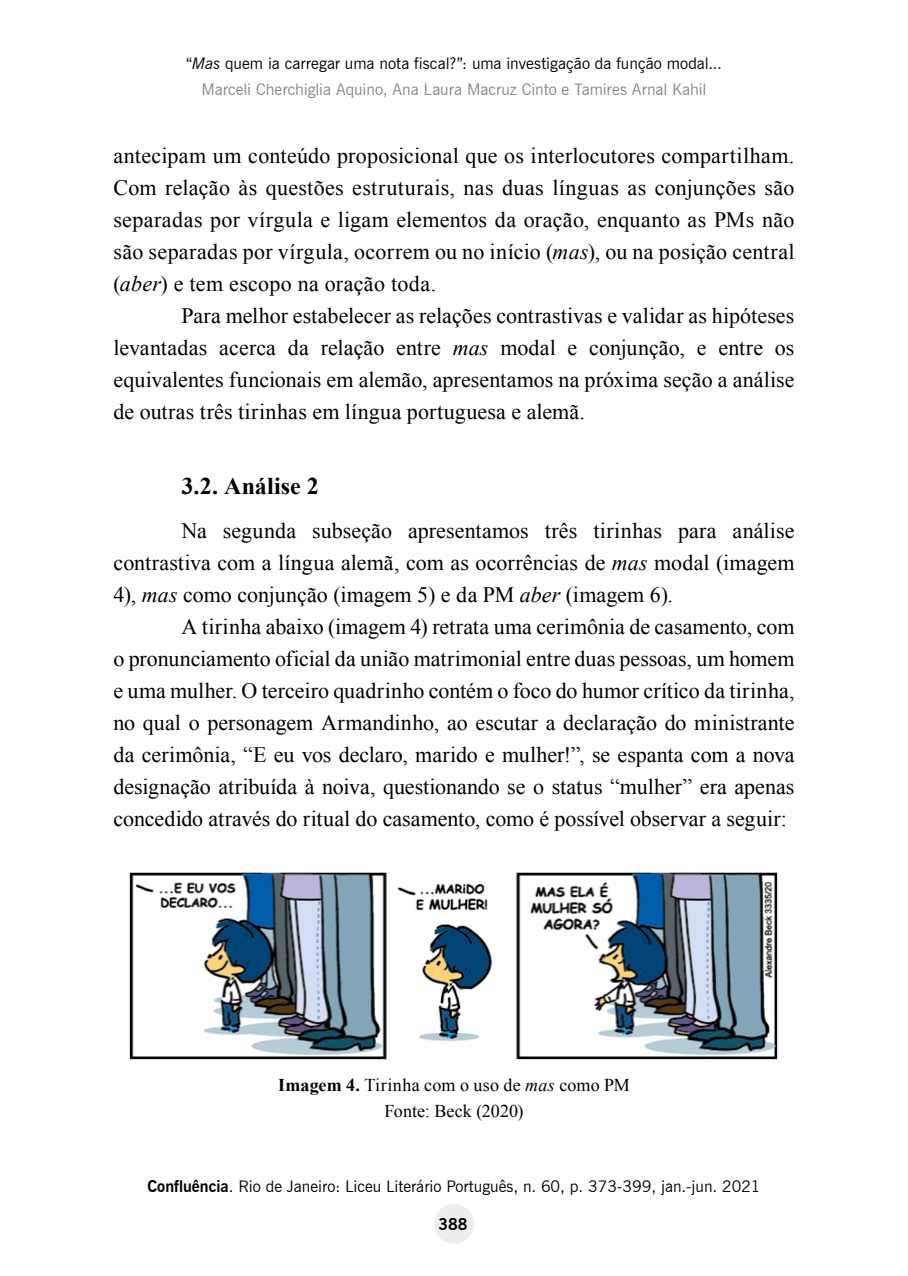
<style>
.page{position:relative;width:908px;height:1276px;background:#fff}
.page>*{position:absolute;margin:0;border:0;box-sizing:border-box;transform-origin:0 0}
.t1{font:700 24px "Times New Roman";letter-spacing:.005em;color:#000}
.t2{font:22px/32px "Times New Roman";letter-spacing:.005em;color:#000;text-align:justify}
.t3{font:18px/26px "Times New Roman";letter-spacing:.005em;color:#000;text-align:center}
.t4{font:16px/25.6px "News Gothic BT";color:#000;text-align:center}
.t5{font:700 16px "News Gothic BT";color:#000}
.s1{font-style:italic}
.s2{color:#878787}
.s3{font-weight:700}
</style>
<div class="page">
<div style="left:434px;top:1204px;width:39px;height:39px;background:#ededed;border-radius:50%"></div>
<img style="left:129px;top:872px;width:649px;height:188px">
<p class="t4" style="left:186px;top:50px;width:537px">“<span class="s1">Mas</span> quem ia carregar uma nota fiscal?”: uma investigação da função modal...<br><span class="s2">Marceli Cherchiglia Aquino, Ana Laura Macruz Cinto e Tamires Arnal Kahil</span></p>
<p class="t2" style="left:113px;top:139px;width:682px">antecipam um conteúdo proposicional que os interlocutores compartilham.<br>Com relação às questões estruturais, nas duas línguas as conjunções são separadas por vírgula e ligam elementos da oração, enquanto as PMs não são separadas por vírgula, ocorrem ou no início (<span class="s1">mas</span>), ou na posição central (<span class="s1">aber</span>) e tem escopo na oração toda.</p>
<p class="t2" style="left:113px;top:299px;width:682px;text-indent:68px">Para melhor estabelecer as relações contrastivas e validar as hipóteses levantadas acerca da relação entre <span class="s1">mas</span> modal e conjunção, e entre os equivalentes funcionais em alemão, apresentamos na próxima seção a análise de outras três tirinhas em língua portuguesa e alemã.</p>
<p class="t1" style="left:181px;top:469px;width:139px">3.2. Análise 2</p>
<p class="t2" style="left:113px;top:514px;width:682px;text-indent:68px">Na segunda subseção apresentamos três tirinhas para análise contrastiva com a língua alemã, com as ocorrências de <span class="s1">mas</span> modal (imagem 4), <span class="s1">mas</span> como conjunção (imagem 5) e da PM <span class="s1">aber</span> (imagem 6).</p>
<p class="t2" style="left:113px;top:610px;width:682px;text-indent:68px">A tirinha abaixo (imagem 4) retrata uma cerimônia de casamento, com o pronunciamento oficial da união matrimonial entre duas pessoas, um homem e uma mulher. O terceiro quadrinho contém o foco do humor crítico da tirinha, no qual o personagem Armandinho, ao escutar a declaração do ministrante da cerimônia, “E eu vos declaro, marido e mulher!”, se espanta com a nova designação atribuída à noiva, questionando se o status “mulher” era apenas concedido através do ritual do casamento, como é possível observar a seguir:</p>
<p class="t3" style="left:278px;top:1071px;width:353px"><span class="s3">Imagem 4.</span> Tirinha com o uso de <span class="s1">mas</span> como PM<br>Fonte: Beck (2020)</p>
<p class="t4" style="left:147px;top:1173px;width:614px"><span class="s3">Confluência</span>. Rio de Janeiro: Liceu Literário Português, n. 60, p. 373-399, jan.-jun. 2021</p>
<p class="t5" style="left:438px;top:1214px;width:31px">388</p>
</div>
